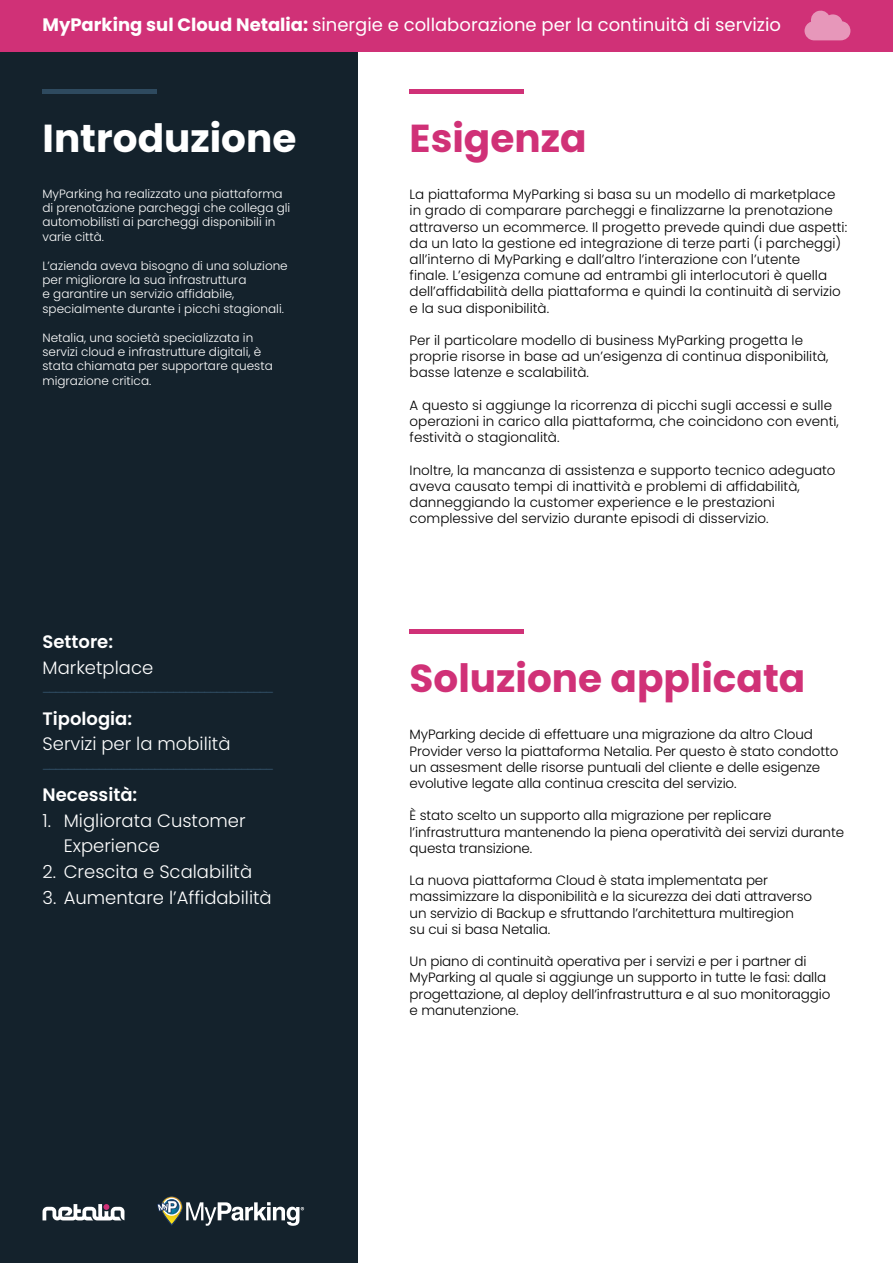
<style>
.page{position:relative;width:893px;height:1263px;background:#fff}
.page>*{position:absolute;margin:0;border:0;box-sizing:border-box;transform-origin:0 0}
.t1{font:700 39px "Poppins";color:#d03177}
.t2{font:700 39px "Poppins";color:#fff}
.t3{font:300 18px/25.5px "Poppins";color:#fff}
.t4{font:300 18px "Poppins";color:#2e4a5f}
.t5{font:18px "Poppins";color:#fff}
.t6{font:600 18px "Poppins";color:#fff}
.t7{font:300 13.5px/16.2px "Poppins";color:#000}
.t8{font:300 12px/14.4px "Poppins";color:#fff}
.s1{font-weight:700}
</style>
<div class="page">
<div style="left:0;top:0;width:357px;height:1263px;background:#14222c"></div>
<div style="left:43px;top:89px;width:114px;height:5px;background:#2e4a5f"></div>
<div style="left:410px;top:89px;width:114px;height:5px;background:#d03177"></div>
<div style="left:410px;top:629px;width:114px;height:5px;background:#d03177"></div>
<svg style="left:43px;top:1204px;width:81px;height:16px"></svg>
<div style="left:0;top:0;width:893px;height:51px;background:#d03177"></div>
<svg style="left:157px;top:1196px;width:147px;height:30px"></svg>
<svg style="left:804px;top:10px;width:47px;height:30px"></svg>
<h2 class="t5" style="left:43px;top:15px;width:740px"><span class="s1">MyParking sul Cloud Netalia:</span> sinergie e collaborazione per la continuità di servizio</h2>
<h1 class="t2" style="left:43px;top:115px;width:255px">Introduzione</h1>
<h1 class="t1" style="left:410px;top:115px;width:178px">Esigenza</h1>
<p class="t8" style="left:43px;top:186px;width:249px">MyParking ha realizzato una piattaforma di prenotazione parcheggi che collega gli automobilisti ai parcheggi disponibili in varie città.</p>
<p class="t8" style="left:43px;top:258px;width:247px">L’azienda aveva bisogno di una soluzione per migliorare la sua infrastruttura<br>e garantire un servizio affidabile, specialmente durante i picchi stagionali.</p>
<p class="t8" style="left:43px;top:330px;width:232px">Netalia, una società specializzata in servizi cloud e infrastrutture digitali, è stata chiamata per supportare questa migrazione critica.</p>
<h2 class="t6" style="left:43px;top:632px;width:72px">Settore:</h2>
<h2 class="t3" style="left:43px;top:655px;width:112px">Marketplace</h2>
<h2 class="t4" style="left:43px;top:683px;width:234px">-------------------------------------</h2>
<h2 class="t6" style="left:43px;top:708px;width:91px">Tipologia:</h2>
<h2 class="t3" style="left:43px;top:731px;width:189px">Servizi per la mobilità</h2>
<h2 class="t4" style="left:43px;top:759px;width:234px">-------------------------------------</h2>
<h2 class="t6" style="left:43px;top:785px;width:96px">Necessità:</h2>
<h2 class="t3" style="left:64px;top:808px;width:183px;text-indent:-21px">1. Migliorata Customer<br>Experience</h2>
<h2 class="t3" style="left:43px;top:859px;width:211px">2. Crescita e Scalabilità</h2>
<h2 class="t3" style="left:43px;top:884px;width:231px">3. Aumentare l’Affidabilità</h2>
<p class="t7" style="left:410px;top:186px;width:439px">La piattaforma MyParking si basa su un modello di marketplace in grado di comparare parcheggi e finalizzarne la prenotazione attraverso un ecommerce. Il progetto prevede quindi due aspetti: da un lato la gestione ed integrazione di terze parti (i parcheggi) all’interno di MyParking e dall’altro l’interazione con l’utente<br>finale. L’esigenza comune ad entrambi gli interlocutori è quella dell’affidabilità della piattaforma e quindi la continuità di servizio e la sua disponibilità.</p>
<p class="t7" style="left:410px;top:332px;width:420px">Per il particolare modello di business MyParking progetta le proprie risorse in base ad un’esigenza di continua disponibilità, basse latenze e scalabilità.</p>
<p class="t7" style="left:410px;top:397px;width:431px">A questo si aggiunge la ricorrenza di picchi sugli accessi e sulle operazioni in carico alla piattaforma, che coincidono con eventi, festività o stagionalità.</p>
<p class="t7" style="left:410px;top:462px;width:427px">Inoltre, la mancanza di assistenza e supporto tecnico adeguato aveva causato tempi di inattività e problemi di affidabilità, danneggiando la customer experience e le prestazioni complessive del servizio durante episodi di disservizio.</p>
<h1 class="t1" style="left:410px;top:655px;width:397px">Soluzione applicata</h1>
<p class="t7" style="left:410px;top:727px;width:430px">MyParking decide di effettuare una migrazione da altro Cloud Provider verso la piattaforma Netalia. Per questo è stato condotto un assesment delle risorse puntuali del cliente e delle esigenze evolutive legate alla continua crescita del servizio.</p>
<p class="t7" style="left:410px;top:808px;width:436px">È stato scelto un supporto alla migrazione per replicare l’infrastruttura mantenendo la piena operatività dei servizi durante questa transizione.</p>
<p class="t7" style="left:410px;top:872px;width:404px">La nuova piattaforma Cloud è stata implementata per massimizzare la disponibilità e la sicurezza dei dati attraverso un servizio di Backup e sfruttando l’architettura multiregion su cui si basa Netalia.</p>
<p class="t7" style="left:410px;top:953px;width:422px">Un piano di continuità operativa per i servizi e per i partner di MyParking al quale si aggiunge un supporto in tutte le fasi: dalla progettazione, al deploy dell’infrastruttura e al suo monitoraggio e manutenzione.</p>
</div>
